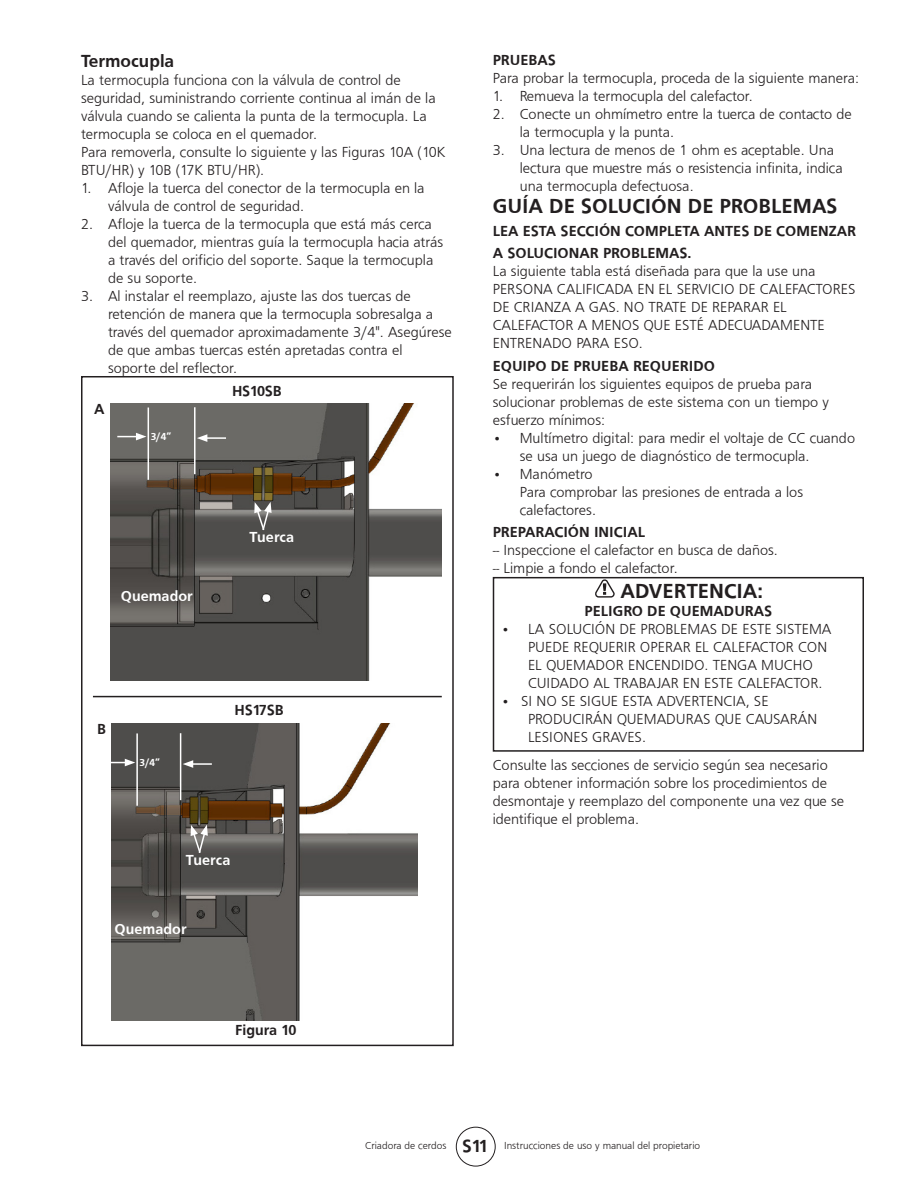
<style>
.page{position:relative;width:918px;height:1188px;background:#fff}
.page>*{position:absolute;margin:0;border:0;box-sizing:border-box;transform-origin:0 0}
.Alert_Bullet_1{font:700 21px "Frugal Sans";color:#231f20}
.t1{font:700 18px "Frugal Sans";color:#231f20}
.t2{font:300 15px/18px "Frugal Sans";color:#231f20}
.Alert_Bullet_1-2{font:700 15px/22.5px "Frugal Sans";color:#231f20}
.t3{font:700 15px "Frugal Sans";color:#fff}
.t4{font:300 10.5px "Frugal Sans";color:#231f20}
.t5{font:700 10.5px "Frugal Sans";color:#fff}
.s1{font-weight:700;font-size:18px}
</style>
<div class="page">
<div style="left:456px;top:1127px;width:40px;height:39px;border:1px solid #231f20;border-radius:50%"></div>
<img style="left:112px;top:723px;width:306px;height:298px">
<img style="left:111px;top:404px;width:331px;height:276px">
<hr style="left:148px;top:408px;width:1px;height:72px;background:#fff">
<hr style="left:136px;top:733px;width:2px;height:73px;background:#fff">
<hr style="left:194px;top:407px;width:2px;height:67px;background:#fff">
<hr style="left:180px;top:733px;width:1px;height:67px;background:#fff">
<hr style="left:205px;top:437px;width:21px;height:2px;background:#fff">
<svg style="left:197px;top:434px;width:10px;height:8px"></svg>
<hr style="left:191px;top:763px;width:21px;height:2px;background:#fff">
<svg style="left:183px;top:760px;width:10px;height:8px"></svg>
<svg style="left:117px;top:433px;width:29px;height:7px"></svg>
<svg style="left:111px;top:759px;width:24px;height:7px"></svg>
<svg style="left:254px;top:502px;width:18px;height:30px"></svg>
<svg style="left:191px;top:825px;width:17px;height:30px"></svg>
<hr style="left:93px;top:696px;width:349px;height:1px;background:#231f20">
<div style="left:81px;top:376px;width:373px;height:670px;border:2px solid #231f20"></div>
<svg style="left:595px;top:580px;width:20px;height:18px"></svg>
<div style="left:493px;top:577px;width:371px;height:175px;border:2px solid #231f20"></div>
<p class="t1" style="left:81px;top:51px;width:95px">Termocupla</p>
<p class="t2" style="left:81px;top:71px;width:356px">La termocupla funciona con la válvula de control de seguridad, suministrando corriente continua al imán de la válvula cuando se calienta la punta de la termocupla. La termocupla se coloca en el quemador.</p>
<p class="t2" style="left:81px;top:143px;width:366px">Para removerla, consulte lo siguiente y las Figuras 10A (10K<br>BTU/HR) y 10B (17K BTU/HR).</p>
<p class="t2" style="left:108px;top:179px;width:318px;text-indent:-27px">1. Afloje la tuerca del conector de la termocupla en la válvula de control de seguridad.</p>
<p class="t2" style="left:108px;top:215px;width:337px;text-indent:-27px">2. Afloje la tuerca de la termocupla que está más cerca del quemador, mientras guía la termocupla hacia atrás a través del orificio del soporte. Saque la termocupla de su soporte.</p>
<p class="t2" style="left:108px;top:287px;width:345px;text-indent:-27px">3. Al instalar el reemplazo, ajuste las dos tuercas de retención de manera que la termocupla sobresalga a través del quemador aproximadamente 3/4". Asegúrese de que ambas tuercas estén apretadas contra el soporte del reflector.</p>
<p class="Alert_Bullet_1-2" style="left:94px;top:398px;width:12px">A</p>
<p class="t5" style="left:151px;top:431px;width:22px">3/4”</p>
<p class="t3" style="left:121px;top:587px;width:74px">Quemador</p>
<p class="Alert_Bullet_1-2" style="left:232px;top:380px;width:51px">HS10SB</p>
<p class="t3" style="left:250px;top:528px;width:46px">Tuerca</p>
<p class="Alert_Bullet_1-2" style="left:97px;top:718px;width:11px">B</p>
<p class="t5" style="left:139px;top:757px;width:22px">3/4”</p>
<p class="Alert_Bullet_1-2" style="left:234px;top:698px;width:51px">HS17SB</p>
<p class="t3" style="left:186px;top:851px;width:46px">Tuerca</p>
<p class="t3" style="left:115px;top:921px;width:74px">Quemador</p>
<p class="Alert_Bullet_1-2" style="left:235px;top:1019px;width:63px">Figura 10</p>
<p class="Alert_Bullet_1-2" style="left:493px;top:48px;width:65px">PRUEBAS</p>
<p class="t2" style="left:493px;top:69px;width:368px">Para probar la termocupla, proceda de la siguiente manera:</p>
<p class="t2" style="left:493px;top:87px;width:262px">1. Remueva la termocupla del calefactor.</p>
<p class="t2" style="left:520px;top:105px;width:334px;text-indent:-27px">2. Conecte un ohmímetro entre la tuerca de contacto de la termocupla y la punta.</p>
<p class="t2" style="left:520px;top:141px;width:324px;text-indent:-27px">3. Una lectura de menos de 1 ohm es aceptable. Una lectura que muestre más o resistencia infinita, indica una termocupla defectuosa.</p>
<p class="Alert_Bullet_1" style="left:493px;top:194px;width:346px">GUÍA DE SOLUCIÓN DE PROBLEMAS</p>
<p class="Alert_Bullet_1-2" style="left:493px;top:219px;width:365px">LEA ESTA SECCIÓN COMPLETA ANTES DE COMENZAR<br>A SOLUCIONAR PROBLEMAS.</p>
<p class="t2" style="left:493px;top:262px;width:364px">La siguiente tabla está diseñada para que la use una PERSONA CALIFICADA EN EL SERVICIO DE CALEFACTORES DE CRIANZA A GAS. NO TRATE DE REPARAR EL CALEFACTOR A MENOS QUE ESTÉ ADECUADAMENTE ENTRENADO PARA ESO.</p>
<p class="Alert_Bullet_1-2" style="left:493px;top:354px;width:224px">EQUIPO DE PRUEBA REQUERIDO</p>
<p class="t2" style="left:493px;top:375px;width:338px">Se requerirán los siguientes equipos de prueba para solucionar problemas de este sistema con un tiempo y esfuerzo mínimos:</p>
<p class="t2" style="left:520px;top:429px;width:337px;text-indent:-27px">• Multímetro digital: para medir el voltaje de CC cuando se usa un juego de diagnóstico de termocupla.</p>
<p class="t2" style="left:520px;top:465px;width:285px;text-indent:-27px">• Manómetro<br>Para comprobar las presiones de entrada a los calefactores.</p>
<p class="Alert_Bullet_1-2" style="left:493px;top:521px;width:154px">PREPARACIÓN INICIAL</p>
<p class="t2" style="left:493px;top:541px;width:287px">-- Inspeccione el calefactor en busca de daños.</p>
<p class="t2" style="left:493px;top:559px;width:186px">-- Limpie a fondo el calefactor.</p>
<p class="Alert_Bullet_1" style="left:621px;top:579px;width:144px">ADVERTENCIA:</p>
<p class="Alert_Bullet_1-2" style="left:585px;top:600px;width:189px">PELIGRO DE QUEMADURAS</p>
<p class="t2" style="left:528px;top:620px;width:305px;text-indent:-27px">• LA SOLUCIÓN DE PROBLEMAS DE ESTE SISTEMA PUEDE REQUERIR OPERAR EL CALEFACTOR CON EL QUEMADOR ENCENDIDO. TENGA MUCHO CUIDADO AL TRABAJAR EN ESTE CALEFACTOR.</p>
<p class="t2" style="left:528px;top:692px;width:291px;text-indent:-27px">• SI NO SE SIGUE ESTA ADVERTENCIA, SE<br>PRODUCIRÁN QUEMADURAS QUE CAUSARÁN<br>LESIONES GRAVES.</p>
<p class="t2" style="left:493px;top:756px;width:353px">Consulte las secciones de servicio según sea necesario para obtener información sobre los procedimientos de desmontaje y reemplazo del componente una vez que se identifique el problema.</p>
<p class="t4" style="left:365px;top:1139px;width:337px">Criadora de cerdos <span class="s1">S11</span> Instrucciones de uso y manual del propietario</p>
</div>
